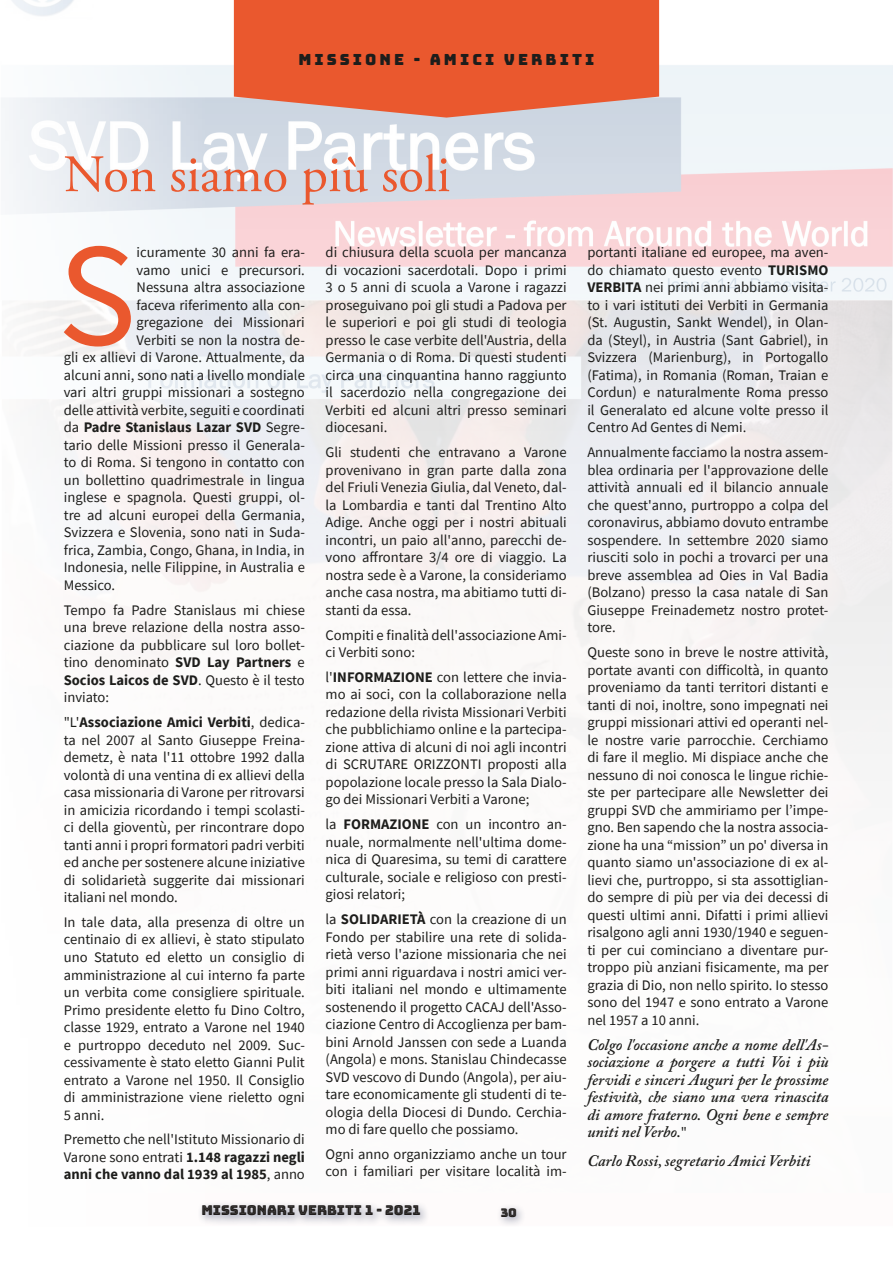
<style>
.page{position:relative;width:893px;height:1263px;background:#fff}
.page>*{position:absolute;margin:0;border:0;box-sizing:border-box;transform-origin:0 0}
.Corpo_del_testo_-_Co{font:148.05px "Source Sans Pro";color:#ea582e}
.Testo_intestazione{font:52.5px "Adobe Garamond Pro";color:#ea582e}
.Corpo_del_testo_-_Co-2{font:italic 600 16.05px/17.5px "Adobe Caslon Pro";color:#1d1d1b;text-align:justify}
.Intestazione_sezione{font:15.3px "Bungee";letter-spacing:.2em;color:#1d1d1b}
.Corpo_del_testo_-_Co-3{font:14.55px/17.5px "Source Sans Pro";color:#1d1d1b;text-align:justify}
.Corpo_del_testo_-_Co-4{font:700 14.55px "Source Sans Pro";color:#1d1d1b}
.t1{font:13.5px "Bungee Inline";color:#1d1d1b}
.t2{font:12px "Bungee Inline";color:#1d1d1b}
.s1{font-weight:400}
.s2{font-weight:700}
.s3{font-family:"Source Sans Pro";font-weight:400;font-style:normal;font-size:14.55px}
</style>
<div class="page">
<img style="left:1px;top:0;width:892px;height:1225px">
<svg style="left:234px;top:0;width:425px;height:118px;background:#e7633e"></svg>
<p class="Intestazione_sezione" style="left:298px;top:51px;width:297px">MISSIONE - AMICI VERBITI</p>
<p class="Testo_intestazione" style="left:64px;top:143px;width:388px">Non siamo più soli</p>
<p class="Corpo_del_testo_-_Co" style="left:58px;top:201px;width:81px">S</p>
<p class="Corpo_del_testo_-_Co-3" style="left:137px;top:243px;width:170px">icuramente 30 anni fa era-</p>
<p class="Corpo_del_testo_-_Co-3" style="left:137px;top:261px;width:170px">vamo unici e precursori.</p>
<p class="Corpo_del_testo_-_Co-3" style="left:137px;top:278px;width:170px">Nessuna altra associazione</p>
<p class="Corpo_del_testo_-_Co-3" style="left:137px;top:296px;width:170px">faceva riferimento alla con-</p>
<p class="Corpo_del_testo_-_Co-3" style="left:137px;top:314px;width:170px">gregazione dei Missionari</p>
<p class="Corpo_del_testo_-_Co-3" style="left:137px;top:331px;width:170px">Verbiti se non la nostra de-</p>
<p class="Corpo_del_testo_-_Co-3" style="left:64px;top:349px;width:243px">gli ex allievi di Varone. Attualmente, da</p>
<p class="Corpo_del_testo_-_Co-3" style="left:64px;top:366px;width:243px">alcuni anni, sono nati a livello mondiale</p>
<p class="Corpo_del_testo_-_Co-3" style="left:64px;top:384px;width:243px">vari altri gruppi missionari a sostegno</p>
<p class="Corpo_del_testo_-_Co-3" style="left:64px;top:401px;width:243px">delle attività verbite, seguiti e coordinati</p>
<p class="Corpo_del_testo_-_Co-4" style="left:64px;top:418px;width:243px"><span class="s1">da</span> Padre Stanislaus Lazar SVD <span class="s1">Segre-</span></p>
<p class="Corpo_del_testo_-_Co-3" style="left:64px;top:436px;width:243px">tario delle Missioni presso il Generala-</p>
<p class="Corpo_del_testo_-_Co-3" style="left:64px;top:454px;width:243px">to di Roma. Si tengono in contatto con</p>
<p class="Corpo_del_testo_-_Co-3" style="left:64px;top:471px;width:243px">un bollettino quadrimestrale in lingua</p>
<p class="Corpo_del_testo_-_Co-3" style="left:64px;top:489px;width:243px">inglese e spagnola. Questi gruppi, ol-</p>
<p class="Corpo_del_testo_-_Co-3" style="left:64px;top:506px;width:243px">tre ad alcuni europei della Germania,</p>
<p class="Corpo_del_testo_-_Co-3" style="left:64px;top:524px;width:243px">Svizzera e Slovenia, sono nati in Suda-</p>
<p class="Corpo_del_testo_-_Co-3" style="left:64px;top:541px;width:243px">frica, Zambia, Congo, Ghana, in India, in</p>
<p class="Corpo_del_testo_-_Co-3" style="left:64px;top:559px;width:243px">Indonesia, nelle Filippine, in Australia e</p>
<p class="Corpo_del_testo_-_Co-3" style="left:64px;top:576px;width:53px">Messico.</p>
<p class="Corpo_del_testo_-_Co-3" style="left:64px;top:601px;width:243px">Tempo fa Padre Stanislaus mi chiese una breve relazione della nostra asso&shy;ciazione da pubblicare sul loro bollet&shy;tino denominato <span class="s2">SVD Lay Partners</span> e <span class="s2">Socios Laicos de SVD</span>. Questo è il testo inviato:</p>
<p class="Corpo_del_testo_-_Co-3" style="left:64px;top:713px;width:243px">"L'<span class="s2">Associazione Amici Verbiti</span>, dedica&shy;ta nel 2007 al Santo Giuseppe Freina&shy;demetz, è nata l'11 ottobre 1992 dalla volontà di una ventina di ex allievi della casa missionaria di Varone per ritrovarsi in amicizia ricordando i tempi scolasti&shy;ci della gioventù, per rincontrare dopo tanti anni i propri formatori padri verbiti ed anche per sostenere alcune iniziative di solidarietà suggerite dai missionari italiani nel mondo.</p>
<p class="Corpo_del_testo_-_Co-3" style="left:64px;top:913px;width:243px">In tale data, alla presenza di oltre un centinaio di ex allievi, è stato stipulato uno Statuto ed eletto un consiglio di amministrazione al cui interno fa parte un verbita come consigliere spirituale.<br>Primo presidente eletto fu Dino Coltro, classe 1929, entrato a Varone nel 1940 e purtroppo deceduto nel 2009. Suc&shy;cessivamente è stato eletto Gianni Pulit entrato a Varone nel 1950. Il Consiglio di amministrazione viene rieletto ogni 5 anni.</p>
<p class="Corpo_del_testo_-_Co-3" style="left:64px;top:1131px;width:243px">Premetto che nell'Istituto Missionario di Varone sono entrati <span class="s2">1.148 ragazzi negli anni che vanno dal 1939 al 1985</span>, anno</p>
<p class="Corpo_del_testo_-_Co-3" style="left:326px;top:243px;width:243px">di chiusura della scuola per mancanza di vocazioni sacerdotali. Dopo i primi 3 o 5 anni di scuola a Varone i ragazzi proseguivano poi gli studi a Padova per le superiori e poi gli studi di teologia presso le case verbite dell'Austria, della Germania o di Roma. Di questi studenti circa una cinquantina hanno raggiunto il sacerdozio nella congregazione dei Verbiti ed alcuni altri presso seminari diocesani.</p>
<p class="Corpo_del_testo_-_Co-3" style="left:326px;top:443px;width:243px">Gli studenti che entravano a Varone provenivano in gran parte dalla zona del Friuli Venezia Giulia, dal Veneto, dal&shy;la Lombardia e tanti dal Trentino Alto Adige. Anche oggi per i nostri abituali incontri, un paio all'anno, parecchi de&shy;vono affrontare 3/4 ore di viaggio. La nostra sede è a Varone, la consideriamo anche casa nostra, ma abitiamo tutti di&shy;stanti da essa.</p>
<p class="Corpo_del_testo_-_Co-3" style="left:326px;top:626px;width:243px">Compiti e finalità dell'associazione Ami&shy;ci Verbiti sono:</p>
<p class="Corpo_del_testo_-_Co-3" style="left:326px;top:668px;width:243px">l'<span class="s2">INFORMAZIONE</span> con lettere che invia&shy;mo ai soci, con la collaborazione nella redazione della rivista Missionari Verbiti che pubblichiamo online e la partecipa&shy;zione attiva di alcuni di noi agli incontri di SCRUTARE ORIZZONTI proposti alla popolazione locale presso la Sala Dialo&shy;go dei Missionari Verbiti a Varone;</p>
<p class="Corpo_del_testo_-_Co-3" style="left:326px;top:815px;width:243px">la <span class="s2">FORMAZIONE</span> con un incontro an&shy;nuale, normalmente nell'ultima dome&shy;nica di Quaresima, su temi di carattere culturale, sociale e religioso con presti&shy;giosi relatori;</p>
<p class="Corpo_del_testo_-_Co-3" style="left:326px;top:910px;width:243px">la <span class="s2">SOLIDARIETÀ</span> con la creazione di un Fondo per stabilire una rete di solida&shy;rietà verso l'azione missionaria che nei primi anni riguardava i nostri amici ver&shy;biti italiani nel mondo e ultimamente sostenendo il progetto CACAJ dell'Asso&shy;ciazione Centro di Accoglienza per bam&shy;bini Arnold Janssen con sede a Luanda (Angola) e mons. Stanislau Chindecasse SVD vescovo di Dundo (Angola), per aiu&shy;tare economicamente gli studenti di te&shy;ologia della Diocesi di Dundo. Cerchia&shy;mo di fare quello che possiamo.</p>
<p class="Corpo_del_testo_-_Co-3" style="left:326px;top:1145px;width:243px">Ogni anno organizziamo anche un tour con i familiari per visitare località im-</p>
<p class="t1" style="left:201px;top:1202px;width:221px">MISSIONARI VERBITI 1 - 2021</p>
<p class="t2" style="left:501px;top:1206px;width:18px">30</p>
<p class="Corpo_del_testo_-_Co-3" style="left:587px;top:243px;width:243px">portanti italiane ed europee, ma aven&shy;do chiamato questo evento <span class="s2">TURISMO VERBITA</span> nei primi anni abbiamo visita&shy;to i vari istituti dei Verbiti in Germania (St. Augustin, Sankt Wendel), in Olan&shy;da (Steyl), in Austria (Sant Gabriel), in Svizzera (Marienburg), in Portogallo (Fatima), in Romania (Roman, Traian e Cordun) e naturalmente Roma presso il Generalato ed alcune volte presso il Centro Ad Gentes di Nemi.</p>
<p class="Corpo_del_testo_-_Co-3" style="left:587px;top:443px;width:243px">Annualmente facciamo la nostra assem&shy;blea ordinaria per l'approvazione delle attività annuali ed il bilancio annuale che quest'anno, purtroppo a colpa del coronavirus, abbiamo dovuto entrambe sospendere. In settembre 2020 siamo riusciti solo in pochi a trovarci per una breve assemblea ad Oies in Val Badia (Bolzano) presso la casa natale di San Giuseppe Freinademetz nostro protet&shy;tore.</p>
<p class="Corpo_del_testo_-_Co-3" style="left:587px;top:643px;width:243px">Queste sono in breve le nostre attività, portate avanti con difficoltà, in quanto proveniamo da tanti territori distanti e tanti di noi, inoltre, sono impegnati nei gruppi missionari attivi ed operanti nel&shy;le nostre varie parrocchie. Cerchiamo di fare il meglio. Mi dispiace anche che nessuno di noi conosca le lingue richie&shy;ste per partecipare alle Newsletter dei gruppi SVD che ammiriamo per l’impe&shy;gno. Ben sapendo che la nostra associa&shy;zione ha una “mission” un po' diversa in quanto siamo un'associazione di ex al&shy;lievi che, purtroppo, si sta assottiglian&shy;do sempre di più per via dei decessi di questi ultimi anni. Difatti i primi allievi risalgono agli anni 1930/1940 e seguen&shy;ti per cui cominciano a diventare pur&shy;troppo più anziani fisicamente, ma per grazia di Dio, non nello spirito. Io stesso sono del 1947 e sono entrato a Varone nel 1957 a 10 anni.</p>
<p class="Corpo_del_testo_-_Co-2" style="left:587px;top:1035px;width:243px">Colgo l'occasione anche a nome dell'As&shy;sociazione a porgere a tutti Voi i più fervidi e sinceri Auguri per le prossime festività, che siano una vera rinascita di amore fraterno. Ogni bene e sempre uniti nel Verbo.<span class="s3">"</span></p>
<p class="Corpo_del_testo_-_Co-2" style="left:587px;top:1152px;width:225px">Carlo Rossi, segretario Amici Verbiti</p>
</div>
